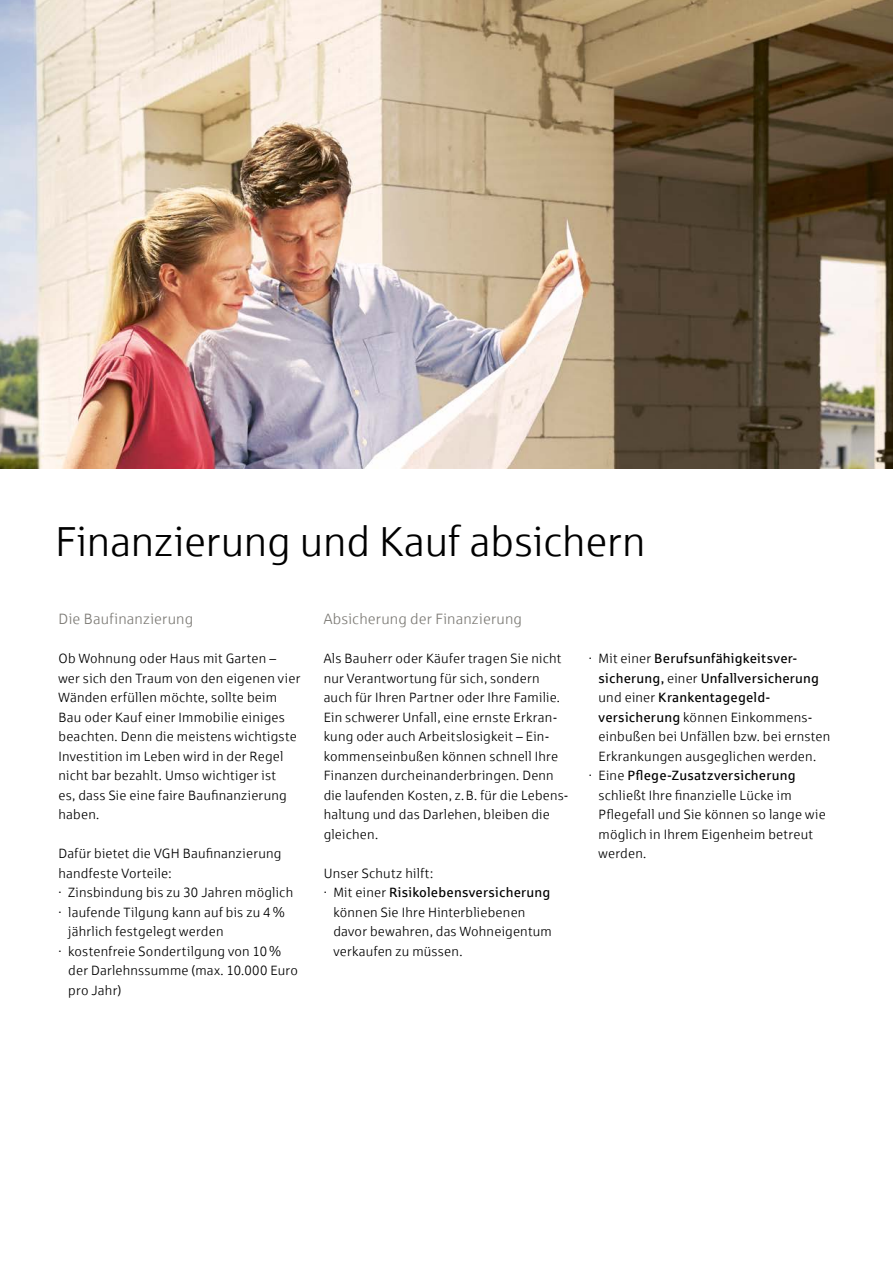
<style>
.page{position:relative;width:893px;height:1263px;background:#fff}
.page>*{position:absolute;margin:0;border:0;box-sizing:border-box;transform-origin:0 0}
.t1{font:42px "Sparkasse Lt";letter-spacing:-.005em;color:#000}
.t2{font:15px "Sparkasse Lt";letter-spacing:.01em;color:#7d7b76}
.t3{font:13.5px/19.5px "Sparkasse Lt";letter-spacing:.015em;color:#000}
.t4{font:13.5px/19.5px "Sparkasse Rg";letter-spacing:.015em;color:#000}
.s1{font-family:"Sparkasse Lt"}
.s2{font-family:"Sparkasse Rg"}
</style>
<div class="page">
<img style="left:36px;top:0;width:857px;height:468px">
<svg style="left:0;top:0;width:36px;height:468px;background:#bbc2c4"></svg>
<h1 class="t1" style="left:55px;top:516px;width:592px">Finanzierung und Kauf absichern</h1>
<p class="t2" style="left:58px;top:610px;width:136px">Die Baufinanzierung</p>
<p class="t3" style="left:58px;top:648px;width:243px">Ob Wohnung oder Haus mit Garten – wer sich den Traum von den eigenen vier Wänden erfüllen möchte, sollte beim Bau oder Kauf einer Immobilie einiges beachten. Denn die meistens wichtigste Investition im Leben wird in der Regel nicht bar bezahlt. Umso wichtiger ist<br>es, dass Sie eine faire Baufinanzierung haben.</p>
<p class="t3" style="left:58px;top:843px;width:224px">Dafür bietet die VGH Baufinanzierung</p>
<p class="t3" style="left:58px;top:863px;width:115px">handfeste Vorteile:</p>
<p class="t3" style="left:58px;top:882px;width:236px">· Zinsbindung bis zu 30 Jahren möglich</p>
<p class="t3" style="left:58px;top:902px;width:228px">· laufende Tilgung kann auf bis zu 4%</p>
<p class="t3" style="left:68px;top:921px;width:157px">jährlich festgelegt werden</p>
<p class="t3" style="left:58px;top:941px;width:225px">· kostenfreie Sondertilgung von 10%</p>
<p class="t3" style="left:68px;top:960px;width:231px">der Darlehnssumme (max. 10.000 Euro</p>
<p class="t3" style="left:68px;top:980px;width:55px">pro Jahr)</p>
<p class="t2" style="left:324px;top:610px;width:200px">Absicherung der Finanzierung</p>
<p class="t3" style="left:324px;top:648px;width:245px">Als Bauherr oder Käufer tragen Sie nicht nur Verantwortung für sich, sondern auch für Ihren Partner oder Ihre Familie.<br>Ein schwerer Unfall, eine ernste Erkran&shy;kung oder auch Arbeitslosigkeit – Ein&shy;kommenseinbußen können schnell Ihre Finanzen durcheinanderbringen. Denn die laufenden Kosten, z.B. für die Lebens&shy;haltung und das Darlehen, bleiben die gleichen.</p>
<p class="t3" style="left:324px;top:863px;width:111px">Unser Schutz hilft:</p>
<p class="t4" style="left:324px;top:882px;width:228px"><span class="s1">· Mit einer</span> Risikolebensversicherung</p>
<p class="t3" style="left:333px;top:902px;width:220px">können Sie Ihre Hinterbliebenen davor bewahren, das Wohneigentum verkaufen zu müssen.</p>
<p class="t4" style="left:599px;top:648px;width:222px;text-indent:-10px"><span class="s1">· Mit einer</span> Berufsunfähigkeitsver&shy;sicherung, <span class="s1">einer</span> Unfallversicherung <span class="s1">und einer</span> Krankentagegeld-</p>
<p class="t3" style="left:599px;top:707px;width:233px"><span class="s2">versicherung</span> können Einkommens&shy;einbußen bei Unfällen bzw. bei ernsten<br>Erkrankungen ausgeglichen werden.</p>
<p class="t4" style="left:589px;top:765px;width:208px"><span class="s1">· Eine</span> Pflege-Zusatzversicherung</p>
<p class="t3" style="left:599px;top:785px;width:229px">schließt Ihre finanzielle Lücke im<br>Pflegefall und Sie können so lange wie möglich in Ihrem Eigenheim betreut werden.</p>
</div>
